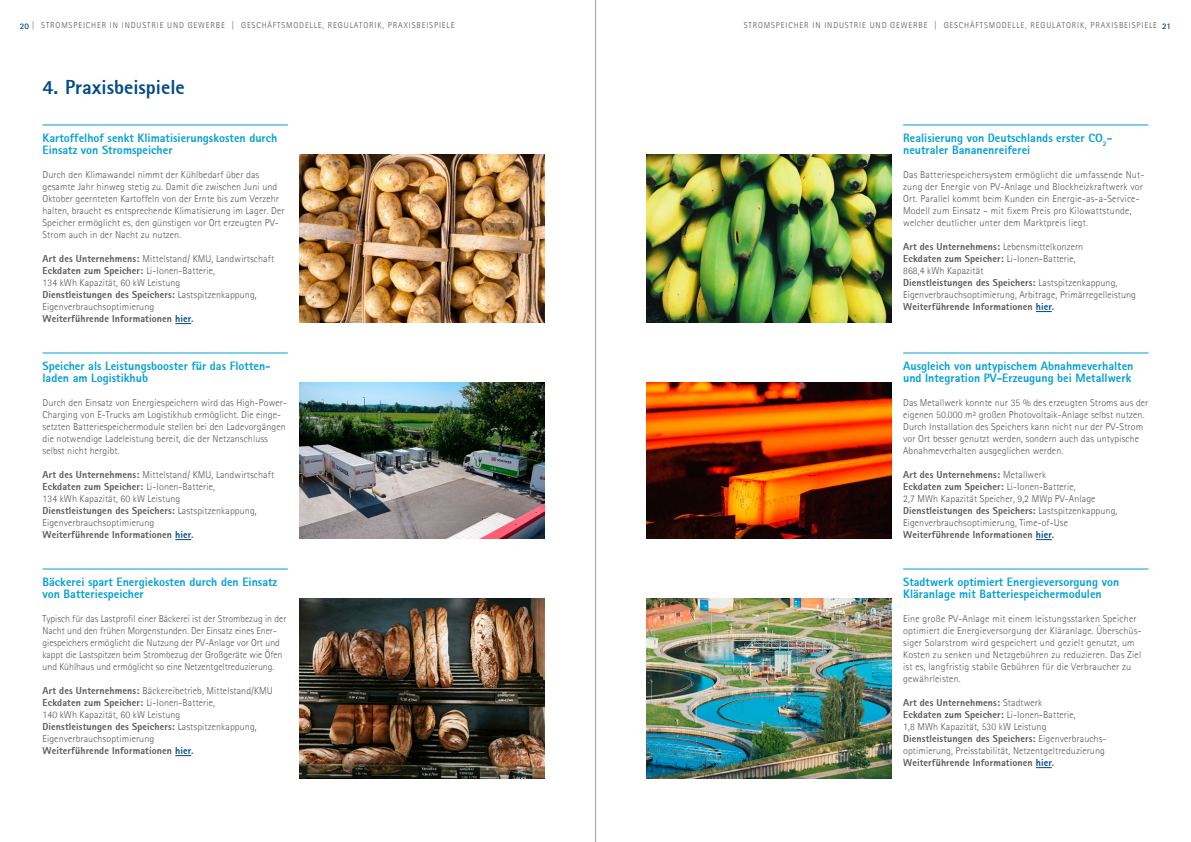
<style>
.page{position:relative;width:1191px;height:842px;background:#fff}
.page>*{position:absolute;margin:0;border:0;box-sizing:border-box;transform-origin:0 0}
.t1{font:800 20px "Agfa Rotis Sans Serif";color:#004a88}
.t2{font:800 12px/12px "Agfa Rotis Sans Serif";color:#009fd4}
.t3{font:300 10px/12px "Agfa Rotis Sans Serif";letter-spacing:.01em;color:#555756}
.t4{font:800 10px "Agfa Rotis Sans Serif";letter-spacing:.01em;color:#555756}
.t5{font:300 8.5px "Agfa Rotis Sans Serif";letter-spacing:.1em;color:#555756}
.s1{font-weight:700;color:#004a88}
.s2{font-weight:800}
.s3{color:#004a88}
.s4{font-weight:300}
</style>
<div class="page">
<hr style="left:903px;top:125px;width:245px;height:1px;background:#009fd4">
<svg style="left:1036px;top:311px;width:15px;height:1px"></svg>
<hr style="left:903px;top:353px;width:245px;height:1px;background:#009fd4">
<svg style="left:1036px;top:539px;width:15px;height:1px"></svg>
<hr style="left:903px;top:569px;width:245px;height:1px;background:#009fd4">
<svg style="left:1036px;top:767px;width:15px;height:1px"></svg>
<hr style="left:43px;top:125px;width:245px;height:1px;background:#009fd4">
<svg style="left:175px;top:323px;width:16px;height:1px"></svg>
<hr style="left:43px;top:353px;width:245px;height:1px;background:#009fd4">
<svg style="left:175px;top:539px;width:16px;height:1px"></svg>
<hr style="left:43px;top:569px;width:245px;height:1px;background:#009fd4">
<svg style="left:175px;top:755px;width:16px;height:1px"></svg>
<img style="left:299px;top:382px;width:245px;height:156px">
<img style="left:299px;top:598px;width:245px;height:180px">
<img style="left:299px;top:154px;width:245px;height:168px">
<img style="left:646px;top:154px;width:245px;height:168px">
<img style="left:646px;top:382px;width:245px;height:156px">
<img style="left:646px;top:598px;width:245px;height:180px">
<hr style="left:595px;top:0;width:1px;height:842px;background:#9d9e9e">
<p class="t5" style="left:20px;top:20px;width:436px"><span class="s1">20</span> | STROMSPEICHER IN INDUSTRIE UND GEWERBE | GESCHÄFTSMODELLE, REGULATORIK, PRAXISBEISPIELE</p>
<p class="t5" style="left:744px;top:20px;width:429px">STROMSPEICHER IN INDUSTRIE UND GEWERBE | GESCHÄFTSMODELLE, REGULATORIK, PRAXISBEISPIELE <span class="s1">21</span></p>
<h1 class="t1" style="left:43px;top:75px;width:144px">4. Praxisbeispiele</h1>
<p class="t2" style="left:43px;top:132px;width:236px">Kartoffelhof senkt Klimatisierungskosten durch<br>Einsatz von Stromspeicher</p>
<p class="t3" style="left:43px;top:169px;width:243px">Durch den Klimawandel nimmt der Kühlbedarf über das gesamte Jahr hinweg stetig zu. Damit die zwischen Juni und Oktober geernteten Kartoffeln von der Ernte bis zum Verzehr halten, braucht es entsprechende Klimatisierung im Lager. Der Speicher ermöglicht es, den günstigen vor Ort erzeugten PV-Strom auch in der Nacht zu nutzen.</p>
<p class="t3" style="left:43px;top:253px;width:233px"><span class="s2">Art des Unternehmens:</span> Mittelstand/ KMU, Landwirtschaft</p>
<p class="t3" style="left:43px;top:265px;width:174px"><span class="s2">Eckdaten zum Speicher:</span> Li-Ionen-Batterie,<br>134 kWh Kapazität, 60 kW Leistung</p>
<p class="t3" style="left:43px;top:289px;width:216px"><span class="s2">Dienstleistungen des Speichers:</span> Lastspitzenkappung,<br>Eigenverbrauchsoptimierung</p>
<p class="t4" style="left:43px;top:312px;width:153px">Weiterführende Informationen <span class="s3">hier</span>.</p>
<p class="t2" style="left:43px;top:360px;width:229px">Speicher als Leistungsbooster für das Flotten&shy;laden am Logistikhub</p>
<p class="t3" style="left:43px;top:397px;width:246px">Durch den Einsatz von Energiespeichern wird das High-Power-Charging von E-Trucks am Logistikhub ermöglicht. Die einge&shy;setzten Batteriespeichermodule stellen bei den Ladevorgängen die notwendige Ladeleistung bereit, die der Netzanschluss selbst nicht hergibt.</p>
<p class="t3" style="left:43px;top:469px;width:233px"><span class="s2">Art des Unternehmens:</span> Mittelstand/ KMU, Landwirtschaft</p>
<p class="t3" style="left:43px;top:481px;width:174px"><span class="s2">Eckdaten zum Speicher:</span> Li-Ionen-Batterie,<br>134 kWh Kapazität, 60 kW Leistung</p>
<p class="t3" style="left:43px;top:505px;width:216px"><span class="s2">Dienstleistungen des Speichers:</span> Lastspitzenkappung,<br>Eigenverbrauchsoptimierung</p>
<p class="t4" style="left:43px;top:528px;width:153px">Weiterführende Informationen <span class="s3">hier</span>.</p>
<p class="t2" style="left:43px;top:576px;width:236px">Bäckerei spart Energiekosten durch den Einsatz von Batteriespeicher</p>
<p class="t3" style="left:43px;top:613px;width:245px">Typisch für das Lastprofil einer Bäckerei ist der Strombezug in der Nacht und den frühen Morgenstunden. Der Einsatz eines Ener&shy;giespeichers ermöglicht die Nutzung der PV-Anlage vor Ort und kappt die Lastspitzen beim Strombezug der Großgeräte wie Öfen und Kühlhaus und ermöglicht so eine Netzentgeltreduzierung.</p>
<p class="t3" style="left:43px;top:685px;width:232px"><span class="s2">Art des Unternehmens:</span> Bäckereibetrieb, Mittelstand/KMU</p>
<p class="t3" style="left:43px;top:697px;width:174px"><span class="s2">Eckdaten zum Speicher:</span> Li-Ionen-Batterie,<br>140 kWh Kapazität, 60 kW Leistung</p>
<p class="t3" style="left:43px;top:721px;width:216px"><span class="s2">Dienstleistungen des Speichers:</span> Lastspitzenkappung,<br>Eigenverbrauchsoptimierung</p>
<p class="t4" style="left:43px;top:744px;width:153px">Weiterführende Informationen <span class="s3">hier</span>.</p>
<p class="t2" style="left:903px;top:132px;width:210px">Realisierung von Deutschlands erster CO<sub>2</sub>- neutraler Bananenreiferei</p>
<p class="t3" style="left:903px;top:169px;width:243px">Das Batteriespeichersystem ermöglicht die umfassende Nut&shy;zung der Energie von PV-Anlage und Blockheizkraftwerk vor Ort. Parallel kommt beim Kunden ein Energie-as-a-Service-Modell zum Einsatz – mit fixem Preis pro Kilowattstunde, welcher deutlicher unter dem Marktpreis liegt.</p>
<p class="t4" style="left:903px;top:240px;width:182px">Art des Unternehmens: <span class="s4">Lebensmittelkonzern</span></p>
<p class="t3" style="left:903px;top:253px;width:174px"><span class="s2">Eckdaten zum Speicher:</span> Li-Ionen-Batterie,<br>868,4 kWh Kapazität</p>
<p class="t3" style="left:903px;top:277px;width:234px"><span class="s2">Dienstleistungen des Speichers:</span> Lastspitzenkappung,<br>Eigenverbrauchsoptimierung, Arbitrage, Primärregelleistung</p>
<p class="t4" style="left:903px;top:300px;width:153px">Weiterführende Informationen <span class="s3">hier</span>.</p>
<p class="t2" style="left:903px;top:360px;width:232px">Ausgleich von untypischem Abnahmeverhalten und Integration PV-Erzeugung bei Metallwerk</p>
<p class="t3" style="left:903px;top:397px;width:247px">Das Metallwerk konnte nur 35 % des erzeugten Stroms aus der eigenen 50.000 m² großen Photovoltaik-Anlage selbst nutzen.<br>Durch Installation des Speichers kann nicht nur der PV-Strom vor Ort besser genutzt werden, sondern auch das untypische Abnahmeverhalten ausgeglichen werden.</p>
<p class="t4" style="left:903px;top:468px;width:144px">Art des Unternehmens: <span class="s4">Metallwerk</span></p>
<p class="t3" style="left:903px;top:481px;width:194px"><span class="s2">Eckdaten zum Speicher:</span> Li-Ionen-Batterie,<br>2,7 MWh Kapazität Speicher, 9,2 MWp PV-Anlage</p>
<p class="t3" style="left:903px;top:505px;width:216px"><span class="s2">Dienstleistungen des Speichers:</span> Lastspitzenkappung,<br>Eigenverbrauchsoptimierung, Time-of-Use</p>
<p class="t4" style="left:903px;top:528px;width:153px">Weiterführende Informationen <span class="s3">hier</span>.</p>
<p class="t2" style="left:903px;top:576px;width:217px">Stadtwerk optimiert Energieversorgung von<br>Kläranlage mit Batteriespeichermodulen</p>
<p class="t3" style="left:903px;top:613px;width:240px">Eine große PV-Anlage mit einem leistungsstarken Speicher optimiert die Energieversorgung der Kläranlage. Überschüs&shy;siger Solarstrom wird gespeichert und gezielt genutzt, um Kosten zu senken und Netzgebühren zu reduzieren. Das Ziel ist es, langfristig stabile Gebühren für die Verbraucher zu gewährleisten.</p>
<p class="t4" style="left:903px;top:696px;width:141px">Art des Unternehmens: <span class="s4">Stadtwerk</span></p>
<p class="t3" style="left:903px;top:709px;width:174px"><span class="s2">Eckdaten zum Speicher:</span> Li-Ionen-Batterie,<br>1,8 MWh Kapazität, 530 kW Leistung</p>
<p class="t3" style="left:903px;top:733px;width:204px"><span class="s2">Dienstleistungen des Speichers:</span> Eigenverbrauchs&shy;optimierung, Preisstabilität, Netzentgeltreduzierung</p>
<p class="t4" style="left:903px;top:756px;width:153px">Weiterführende Informationen <span class="s3">hier</span>.</p>
</div>
